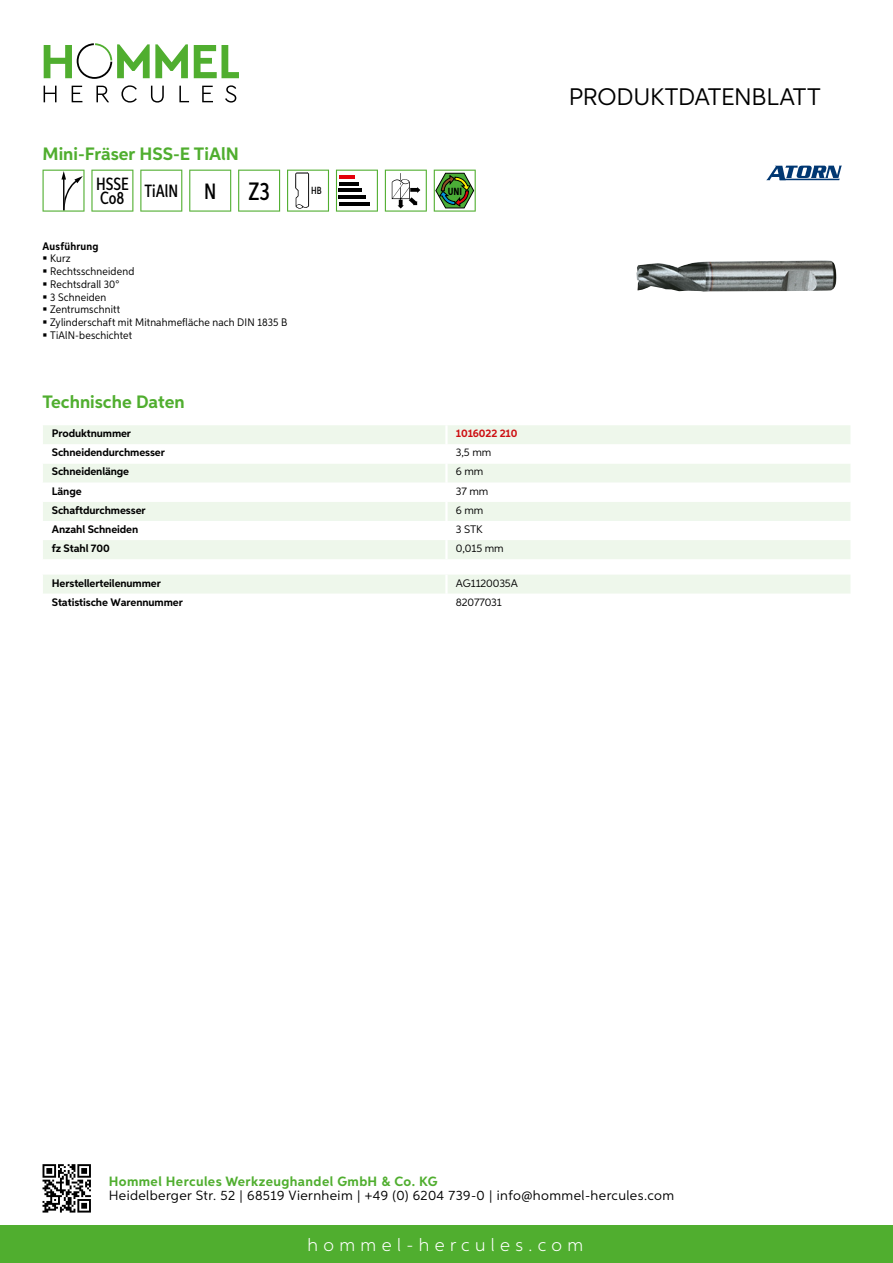
<style>
.page{position:relative;width:893px;height:1263px;background:#fff}
.page>*{position:absolute;margin:0;border:0;box-sizing:border-box;transform-origin:0 0}
.t1{font:500 25.2px "Aspira XX Nar";color:#000}
.t2{font:24px "Aspira";letter-spacing:-.01em;color:#000}
.t3{font:700 18px "Aspira";color:#50ae2f}
.t4{font:300 18px "Aspira";letter-spacing:.3em;color:#fff}
.t5{font:500 17.85px "Aspira XX Nar";color:#000}
.t6{font:13.5px "Aspira";letter-spacing:.03em;color:#000}
.t7{font:700 13.5px "Aspira";letter-spacing:.03em;color:#50ae2f}
.t8{font:700 10.95px "Aspira";letter-spacing:-.01em;color:#000}
.t9{font:10.95px/12.8px "Aspira Nar";letter-spacing:.015em;color:#000}
.t10{font:10.95px "Aspira";letter-spacing:-.01em;color:#000}
.t11{font:700 10.95px "Aspira";letter-spacing:-.01em;color:#cd1013}
.t12{font:700 10.95px "Aspira Nar";letter-spacing:.02em;color:#000}
.t13{font:700 10.35px "Aspira XX Nar";color:#000}
.t14{font:500 10.35px "Aspira XX Nar";color:#000}
.s1{font-size:22.2px}
</style>
<div class="page">
<div style="left:0;top:1226px;width:893px;height:37px;background:#50ae2f"></div>
<svg style="left:43px;top:1164px;width:48px;height:48px"></svg>
<svg style="left:194px;top:45px;width:45px;height:33px"></svg>
<svg style="left:44px;top:43px;width:144px;height:36px"></svg>
<svg style="left:44px;top:86px;width:13px;height:16px"></svg>
<svg style="left:72px;top:86px;width:10px;height:16px"></svg>
<svg style="left:96px;top:86px;width:13px;height:16px"></svg>
<svg style="left:121px;top:85px;width:16px;height:18px"></svg>
<svg style="left:151px;top:86px;width:13px;height:17px"></svg>
<svg style="left:179px;top:86px;width:10px;height:16px"></svg>
<svg style="left:202px;top:86px;width:11px;height:16px"></svg>
<svg style="left:225px;top:85px;width:11px;height:18px"></svg>
<div style="left:43px;top:425px;width:807px;height:134px;background:#eef7eb"></div>
<svg style="left:43px;top:444px;width:807px;height:96px"></svg>
<hr style="left:445px;top:425px;width:3px;height:19px;background:#fff">
<hr style="left:445px;top:444px;width:3px;height:19px;background:#fff">
<hr style="left:445px;top:463px;width:3px;height:20px;background:#fff">
<hr style="left:445px;top:483px;width:3px;height:19px;background:#fff">
<hr style="left:445px;top:502px;width:3px;height:19px;background:#fff">
<hr style="left:445px;top:521px;width:3px;height:19px;background:#fff">
<hr style="left:445px;top:540px;width:3px;height:19px;background:#fff">
<div style="left:43px;top:575px;width:807px;height:19px;background:#eef7eb"></div>
<svg style="left:43px;top:170px;width:42px;height:42px"></svg>
<svg style="left:91px;top:170px;width:42px;height:42px"></svg>
<svg style="left:140px;top:170px;width:42px;height:42px"></svg>
<svg style="left:189px;top:170px;width:42px;height:42px"></svg>
<svg style="left:238px;top:170px;width:42px;height:42px"></svg>
<svg style="left:287px;top:170px;width:42px;height:42px"></svg>
<svg style="left:336px;top:170px;width:42px;height:42px"></svg>
<hr style="left:339px;top:176px;width:16px;height:3px;background:#e3000b">
<hr style="left:339px;top:182px;width:19px;height:4px;background:#000">
<hr style="left:339px;top:189px;width:23px;height:3px;background:#000">
<hr style="left:339px;top:196px;width:27px;height:3px;background:#000">
<hr style="left:339px;top:202px;width:30px;height:4px;background:#000">
<svg style="left:385px;top:170px;width:42px;height:42px"></svg>
<svg style="left:434px;top:170px;width:42px;height:42px"></svg>
<img style="left:636px;top:260px;width:201px;height:32px">
<svg style="left:766px;top:166px;width:76px;height:14px"></svg>
<h3 class="t3" style="left:43px;top:142px;width:198px">Mini-Fräser HSS-E TiAlN</h3>
<h3 class="t5" style="left:96px;top:173px;width:34px">HSSE</h3>
<h3 class="t5" style="left:100px;top:180px;width:117px">Co8 TiAlN <span class="s1">N</span></h3>
<h1 class="t1" style="left:248px;top:176px;width:23px">Z3</h1>
<p class="t14" style="left:311px;top:185px;width:12px">HB</p>
<p class="t13" style="left:448px;top:185px;width:16px">UNI</p>
<p class="t12" style="left:43px;top:239px;width:58px">Ausführung</p>
<p class="t9" style="left:50px;top:252px;width:239px">Kurz<br>Rechtsschneidend<br>Rechtsdrall 30°<br>3 Schneiden<br>Zentrumschnitt<br>Zylinderschaft mit Mitnahmefläche nach DIN 1835 B<br>TiAlN-beschichtet</p>
<h3 class="t3" style="left:43px;top:391px;width:144px">Technische Daten</h3>
<p class="t8" style="left:52px;top:427px;width:81px">Produktnummer</p>
<p class="t11" style="left:456px;top:427px;width:63px">1016022 210</p>
<p class="t8" style="left:52px;top:446px;width:115px">Schneidendurchmesser</p>
<p class="t10" style="left:456px;top:446px;width:37px">3,5 mm</p>
<p class="t8" style="left:52px;top:465px;width:79px">Schneidenlänge</p>
<p class="t10" style="left:456px;top:465px;width:29px">6 mm</p>
<p class="t8" style="left:52px;top:484px;width:31px">Länge</p>
<p class="t10" style="left:456px;top:484px;width:34px">37 mm</p>
<p class="t8" style="left:52px;top:503px;width:95px">Schaftdurchmesser</p>
<p class="t10" style="left:456px;top:503px;width:29px">6 mm</p>
<p class="t8" style="left:52px;top:522px;width:88px">Anzahl Schneiden</p>
<p class="t10" style="left:456px;top:522px;width:22px">3 STK</p>
<p class="t8" style="left:52px;top:541px;width:59px">fz Stahl 700</p>
<p class="t10" style="left:456px;top:541px;width:49px">0,015 mm</p>
<p class="t8" style="left:52px;top:576px;width:111px">Herstellerteilenummer</p>
<p class="t10" style="left:456px;top:576px;width:63px">AG1120035A</p>
<p class="t8" style="left:52px;top:595px;width:132px">Statistische Warennummer</p>
<p class="t10" style="left:456px;top:595px;width:48px">82077031</p>
<h2 class="t2" style="left:569px;top:82px;width:253px">Produktdatenblatt</h2>
<p class="t7" style="left:109px;top:1172px;width:330px">Hommel Hercules Werkzeughandel GmbH &amp; Co. KG</p>
<p class="t6" style="left:109px;top:1187px;width:567px">Heidelberger Str. 52 | 68519 Viernheim | +49 (0) 6204 739-0 | info@hommel-hercules.com</p>
<h3 class="t4" style="left:307px;top:1234px;width:277px">hommel-hercules.com</h3>
</div>
